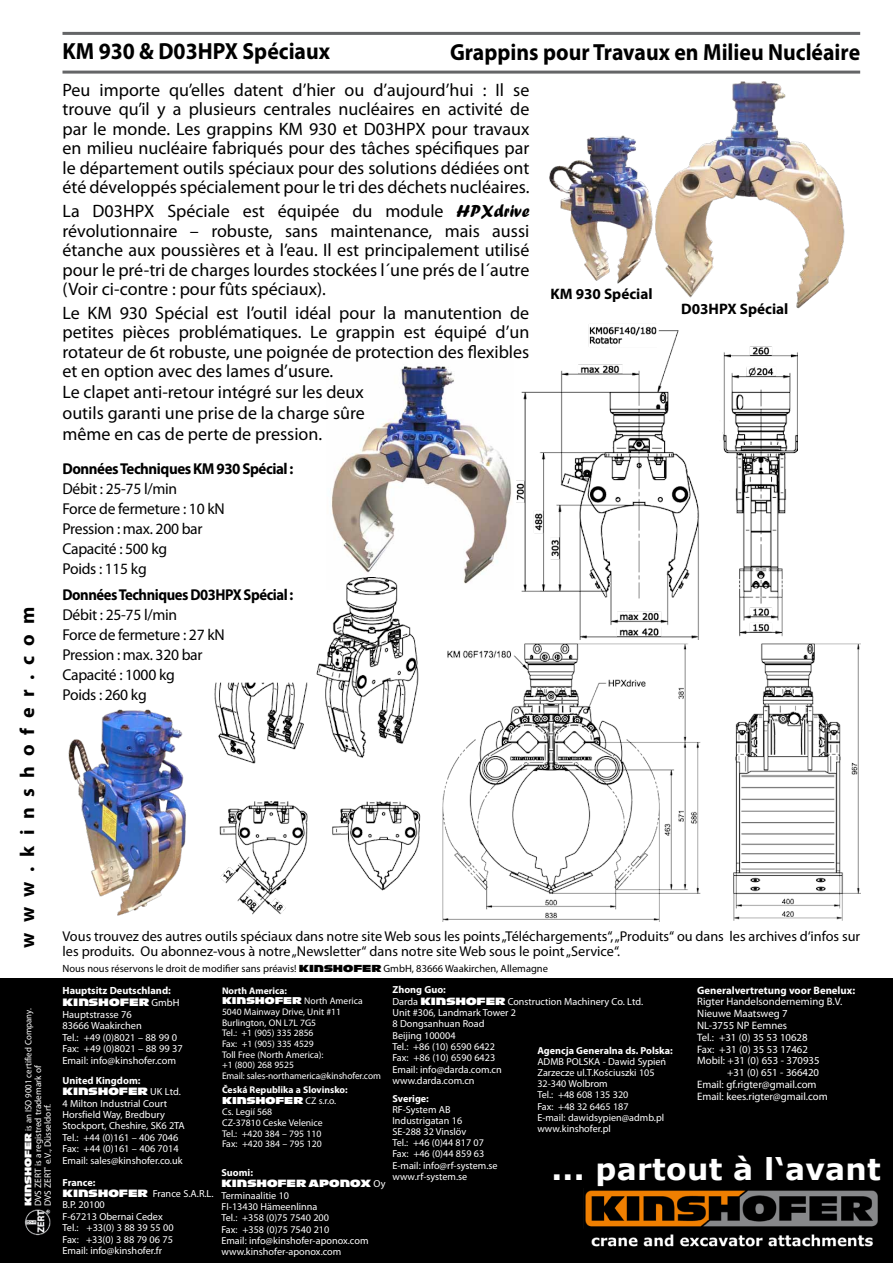
<style>
.page{position:relative;width:893px;height:1263px;background:#fff}
.page>*{position:absolute;margin:0;border:0;box-sizing:border-box;transform-origin:0 0}
.t1{font:700 30px "Verdana";letter-spacing:.01em;color:#fff}
.t2{font:700 23.4px "Myriad Pro";color:#000;scale:.93 1}
.t3{font:700 20.1px "Myriad Pro";letter-spacing:.51em;color:#000}
.t4{font:18px/19.5px "Myriad Pro";color:#000;text-align:justify}
.t5{font:15.75px/20px "Myriad Pro";letter-spacing:-.02em;color:#000}
.t6{font:700 15.75px "Myriad Pro";letter-spacing:-.03em;color:#000;scale:.93 1}
.t7{font:700 15.75px "Myriad Pro";letter-spacing:-.03em;color:#000;scale:.95 1}
.t8{font:700 15.15px "Myriad Pro";color:#000}
.t9{font:14.25px/15px "Myriad Pro";color:#000}
.t10{font:10.8px "Myriad Pro";color:#fff}
.t11{font:700 10.8px "Myriad Pro";color:#fff}
.t12{font:10.5px "Myriad Pro";color:#000}
.t13{font:10.35px/11.6px "Myriad Pro";color:#fff}
.t14{font:700 10.35px "Myriad Pro";color:#fff}
.t15{font:10.35px "Antique Olive Kinshofer";color:#fff}
.t16{font:10.2px/11.4px "Myriad Pro";color:#fff}
.t17{font:700 10.2px "Myriad Pro";color:#fff}
.t18{font:10.2px "Antique Olive Kinshofer";color:#fff}
.t19{font:9.75px/10.8px "Myriad Pro";color:#fff}
.t20{font:700 9.75px "Myriad Pro";color:#fff}
.t21{font:9.75px "Antique Olive Kinshofer";color:#fff}
.t22{font:9.6px/10.6px "Myriad Pro";color:#fff}
.t23{font:9.3px/9.8px "Myriad Pro";color:#fff;scale:.95 1}
.s1{font-family:"Antique Olive Kinshofer"}
.s2{font-family:"Forte"}
.s3{font-family:"Antique Olive Kinshofer";font-size:9.9px}
.s4{font-family:"Myriad Pro"}
.s5{font-weight:700}
</style>
<div class="page">
<div style="left:0;top:978px;width:893px;height:285px;background:#000"></div>
<hr style="left:63px;top:71px;width:797px;height:3px;background:#646567">
<img style="left:585px;top:1190px;width:293px;height:57px">
<img style="left:24px;top:1209px;width:27px;height:26px">
<img style="left:331px;top:366px;width:181px;height:218px">
<img style="left:442px;top:639px;width:418px;height:283px">
<img style="left:68px;top:709px;width:118px;height:207px">
<img style="left:516px;top:325px;width:281px;height:314px">
<hr style="left:63px;top:32px;width:797px;height:3px;background:#646567">
<img style="left:540px;top:70px;width:320px;height:239px">
<img style="left:214px;top:577px;width:213px;height:338px">
<p class="t3" style="left:14px;top:948px;width:343px;rotate:-90deg">www.kinshofer.com</p>
<p class="t23" style="left:23px;top:1206px;width:209px;rotate:-90deg"><span class="s1">KINSHOFER</span> is an ISO 9001 certified Company.<br>DVS ZERT is a registred trademark of<br>DVS ZERT<sup>®</sup> e.V., Düsseldorf.</p>
<p class="t2" style="left:63px;top:36px;width:289px">KM 930 &amp; D03HPX Spéciaux</p>
<p class="t2" style="left:450px;top:37px;width:442px">Grappins pour Travaux en Milieu Nucléaire</p>
<p class="t4" style="left:63px;top:80px;width:468px">Peu importe qu’elles datent d’hier ou d’aujourd’hui : Il se trouve qu’il y a plusieurs centrales nucléaires en activité de par le monde. Les grappins KM 930 et D03HPX pour travaux en milieu nucléaire fabriqués pour des tâches spécifiques par le département outils spéciaux pour des solutions dédiées ont été développés spécialement pour le tri des déchets nucléaires.</p>
<p class="t4" style="left:63px;top:201px;width:468px">La D03HPX Spéciale est équipée du module <span class="s2">HPXdrive </span>révolutionnaire – robuste, sans maintenance, mais aussi étanche aux poussières et à l’eau. Il est principalement utilisé pour le pré-tri de charges lourdes stockées l´une prés de l´autre (Voir ci-contre : pour fûts spéciaux).</p>
<p class="t4" style="left:63px;top:302px;width:468px;line-height:20.1px;text-align:left">Le KM 930 Spécial est l’outil idéal pour la manutention de petites pièces problématiques. Le grappin est équipé d’un rotateur de 6t robuste, une poignée de protection des flexibles et en option avec des lames d’usure.<br>Le clapet anti-retour intégré sur les deux<br>outils garanti une prise de la charge sûre<br>même en cas de perte de pression.</p>
<p class="t7" style="left:63px;top:458px;width:245px">Données Techniques KM 930 Spécial :</p>
<p class="t5" style="left:63px;top:479px;width:164px">Débit : 25-75 l/min<br>Force de fermeture : 10 kN<br>Pression : max. 200 bar<br>Capacité : 500 kg<br>Poids : 115 kg</p>
<p class="t6" style="left:63px;top:584px;width:250px">Données Techniques D03HPX Spécial :</p>
<p class="t5" style="left:63px;top:604px;width:164px">Débit : 25-75 l/min<br>Force de fermeture : 27 kN<br>Pression : max. 320 bar<br>Capacité : 1000 kg<br>Poids : 260 kg</p>
<p class="t8" style="left:550px;top:284px;width:104px">KM 930 Spécial</p>
<p class="t8" style="left:681px;top:299px;width:109px">D03HPX Spécial</p>
<p class="t9" style="left:63px;top:928px;width:799px">Vous trouvez des autres outils spéciaux dans notre site Web sous les points „Téléchargements“, „Produits“ ou dans les archives d‘infos sur les produits. Ou abonnez-vous à notre „Newsletter“ dans notre site Web sous le point „Service“.</p>
<p class="t12" style="left:63px;top:962px;width:487px">Nous nous réservons le droit de modifier sans préavis! <span class="s3">KINSHOFER</span> GmbH, 83666 Waakirchen, Allemagne</p>
<p class="t14" style="left:63px;top:984px;width:110px">Hauptsitz Deutschland:</p>
<p class="t15" style="left:63px;top:996px;width:119px">KINSHOFER <span class="s4">GmbH</span></p>
<p class="t13" style="left:63px;top:1008px;width:122px">Hauptstrasse 76<br>83666 Waakirchen<br>Tel.: +49 (0)8021 – 88 99 0<br>Fax: +49 (0)8021 – 88 99 37<br>Email: info@kinshofer.com</p>
<p class="t17" style="left:63px;top:1074px;width:79px">United Kingdom:</p>
<p class="t18" style="left:63px;top:1086px;width:120px">KINSHOFER <span class="s4">UK Ltd.</span></p>
<p class="t16" style="left:63px;top:1097px;width:124px">4 Milton Industrial Court<br>Horsfield Way, Bredbury<br>Stockport, Cheshire, SK6 2TA<br>Tel.: +44 (0)161 – 406 7046<br>Fax: +44 (0)161 – 406 7014<br>Email: sales@kinshofer.co.uk</p>
<p class="t16" style="left:62px;top:1176px;width:153px"><span class="s5">France:<br></span><span class="s1">KINSHOFER</span> France S.A.R.L.<br>B.P. 20100<br>F-67213 Obernai Cedex<br>Tel.: +33(0) 3 88 39 55 00<br>Fax: +33(0) 3 88 79 06 75<br>Email: info@kinshofer.fr</p>
<p class="t22" style="left:222px;top:985px;width:160px"><span class="s5">North America:<br></span><span class="s1">KINSHOFER</span> North America<br>5040 Mainway Drive, Unit #11<br>Burlington, ON L7L 7G5<br>Tel.: +1 (905) 335 2856<br>Fax: +1 (905) 335 4529<br>Toll Free (North America):<br>+1 (800) 268 9525<br>Email: sales-northamerica@kinshofer.com</p>
<p class="t16" style="left:392px;top:984px;width:252px"><span class="s5">Zhong Guo:<br></span>Darda <span class="s1">KINSHOFER</span> Construction Machinery Co. Ltd.<br>Unit #306, Landmark Tower 2<br>8 Dongsanhuan Road<br>Beijing 100004<br>Tel.: +86 (10) 6590 6422<br>Fax: +86 (10) 6590 6423<br>Email: info@darda.com.cn<br>www.darda.com.cn</p>
<p class="t11" style="left:697px;top:983px;width:160px">Generalvertretung voor Benelux:</p>
<p class="t10" style="left:697px;top:995px;width:147px">Rigter Handelsonderneming B.V.</p>
<p class="t10" style="left:697px;top:1007px;width:92px">Nieuwe Maatsweg 7</p>
<p class="t10" style="left:697px;top:1019px;width:91px">NL-3755 NP Eemnes</p>
<p class="t10" style="left:697px;top:1030px;width:112px">Tel.: +31 (0) 35 53 10628</p>
<p class="t10" style="left:697px;top:1042px;width:112px">Fax: +31 (0) 35 53 17462</p>
<p class="t10" style="left:697px;top:1054px;width:124px">Mobil: +31 (0) 653 - 370935</p>
<p class="t10" style="left:727px;top:1066px;width:93px">+31 (0) 651 - 366420</p>
<p class="t10" style="left:697px;top:1078px;width:121px">Email: gf.rigter@gmail.com</p>
<p class="t17" style="left:537px;top:1044px;width:137px">Agencja Generalna ds. Polska:</p>
<p class="t16" style="left:537px;top:1056px;width:130px">ADMB POLSKA - Dawid Sypień<br>Zarzecze ul.T.Kościuszki 105<br>32-340 Wolbrom<br>Tel.: +48 608 135 320<br>Fax: +48 32 6465 187<br>E-mail: dawidsypien@admb.pl www.kinshofer.pl</p>
<p class="t20" style="left:222px;top:1084px;width:127px">Česká Republika a Slovinsko:</p>
<p class="t21" style="left:222px;top:1095px;width:116px">KINSHOFER <span class="s4">CZ s.r.o.</span></p>
<p class="t19" style="left:222px;top:1106px;width:102px">Cs. Legií 568<br>CZ-37810 Ceske Velenice<br>Tel.: +420 384 – 795 110<br>Fax: +420 384 – 795 120</p>
<p class="t17" style="left:392px;top:1091px;width:38px">Sverige:</p>
<p class="t10" style="left:697px;top:1089px;width:132px">Email: kees.rigter@gmail.com</p>
<p class="t16" style="left:392px;top:1103px;width:107px">RF-System AB<br>Industrigatan 16<br>SE-288 32 Vinslöv<br>Tel.: +46 (0)44 817 07<br>Fax: +46 (0)44 859 63<br>E-mail: info@rf-system.se www.rf-system.se</p>
<h1 class="t1" style="left:551px;top:1150px;width:331px">... partout à l‘avant</h1>
<p class="t17" style="left:221px;top:1166px;width:33px">Suomi:</p>
<p class="t18" style="left:221px;top:1178px;width:166px">KINSHOFER APONOX <span class="s4">Oy</span></p>
<p class="t16" style="left:221px;top:1189px;width:149px">Terminaalitie 10<br>FI-13430 Hämeenlinna<br>Tel.: +358 (0)75 7540 200<br>Fax: +358 (0)75 7540 210<br>Email: info@kinshofer-aponox.com www.kinshofer-aponox.com</p>
</div>
